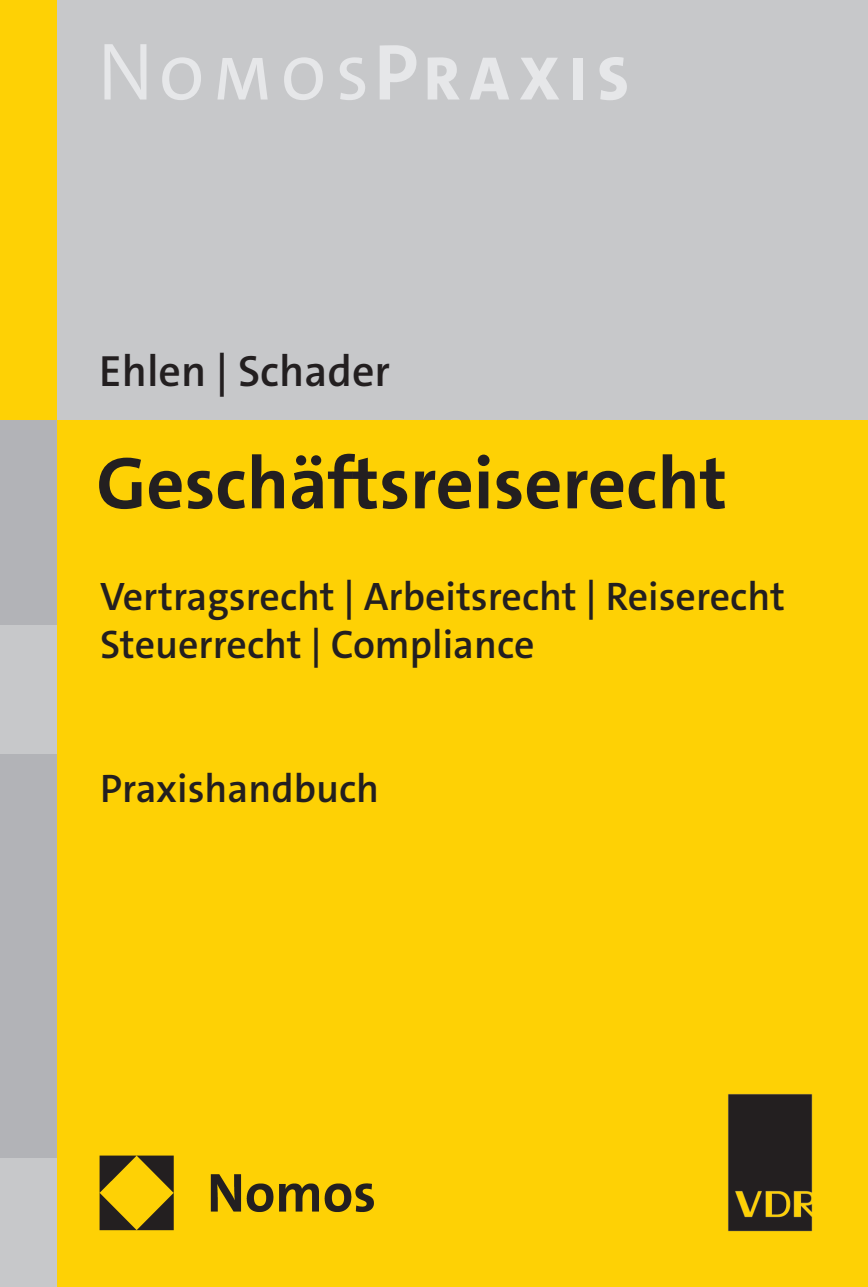
<style>
.page{position:relative;width:868px;height:1287px;background:#fff}
.page>*{position:absolute;margin:0;border:0;box-sizing:border-box;transform-origin:0 0}
.t1{font:700 74px "The Sans C5";color:#231f20}
.t2{font:800 62px "The Sans C5";letter-spacing:.165em;color:#e6e7e9}
.t3{font:600 44px "The Sans C5";color:#231f20}
.t4{font:600 40px/48px "The Sans C5";color:#231f20}
.s1{font-weight:300;font-size:82px}
.s2{font-weight:600;font-size:61.6px}
.s3{font-weight:700;font-size:80px}
</style>
<div class="page">
<div style="left:0;top:420px;width:867px;height:867px;background:#fed105"></div>
<div style="left:57px;top:0;width:810px;height:420px;background:#c7c8ca"></div>
<div style="left:0;top:420px;width:57px;height:205px;background:#b2b3b7"></div>
<div style="left:0;top:625px;width:57px;height:129px;background:#c7c8ca"></div>
<div style="left:0;top:754px;width:57px;height:404px;background:#b2b3b7"></div>
<div style="left:0;top:1158px;width:57px;height:129px;background:#c7c8ca"></div>
<div style="left:0;top:0;width:57px;height:420px;background:#fed105"></div>
<img style="left:100px;top:1155px;width:274px;height:75px">
<img style="left:728px;top:1094px;width:85px;height:138px">
<h2 class="t2" style="left:97px;top:39px;width:533px"><span class="s1">N</span><span class="s2">OMOS</span><span class="s3">P</span>RAXIS</h2>
<p class="t3" style="left:99px;top:342px;width:292px">Ehlen | Schader</p>
<h1 class="t1" style="left:96px;top:436px;width:632px">Geschäftsreiserecht</h1>
<p class="t4" style="left:100px;top:572px;width:686px">Vertragsrecht | Arbeitsrecht | Reiserecht<br>Steuerrecht | Compliance</p>
<p class="t4" style="left:100px;top:765px;width:280px">Praxishandbuch</p>
</div>
